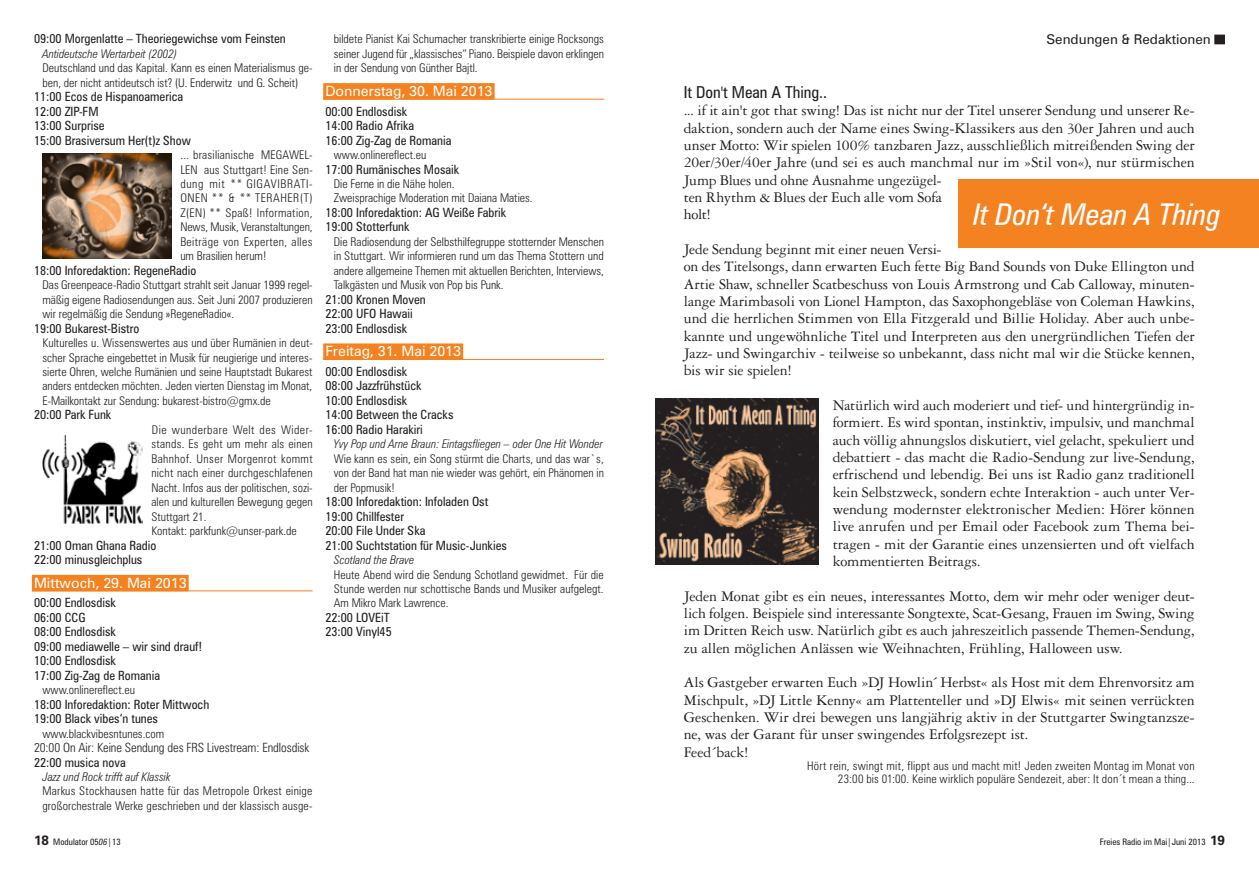
<style>
.page{position:relative;width:1259px;height:872px;background:#fff}
.page>*{position:absolute;margin:0;border:0;box-sizing:border-box;transform-origin:0 0}
.t1{font:italic condensed 30px "Zurich BT";color:#fff}
.t2{font:condensed 16.5px "Zurich BT";color:#231f20}
.t3{font:15.75px/17.2px "Garamond Three";letter-spacing:-.01em;color:#231f20}
.t4{font:14.25px "Zurich BT";color:#fff}
.t5{font:13.5px "Zurich BT";color:#231f20}
.t6{font:condensed 12.75px/14.4px "Zurich BT";color:#231f20}
.t7{font:300 condensed 12.75px "Zurich BT";letter-spacing:-.005em;color:#231f20}
.t8{font:300 condensed 12px/14.4px "Zurich BT";color:#231f20;text-align:justify}
.t9{font:300 condensed 12px/14.4px "Zurich BT";letter-spacing:.02em;color:#231f20}
.t10{font:italic 300 condensed 12px "Zurich BT";color:#231f20}
.t11{font:condensed 9px "Zurich BT";color:#231f20}
.s1{font-weight:700;font-stretch:normal;font-size:13.5px}
.s2{font-style:italic}
</style>
<div class="page">
<div style="left:1214px;top:35px;width:11px;height:9px;background:#231f20"></div>
<div style="left:32px;top:575px;width:157px;height:16px;background:#f58220"></div>
<hr style="left:32px;top:590px;width:281px;height:1px;background:#f58220">
<img style="left:42px;top:154px;width:130px;height:105px">
<img style="left:42px;top:434px;width:101px;height:90px">
<div style="left:323px;top:83px;width:171px;height:17px;background:#f58220"></div>
<hr style="left:323px;top:99px;width:281px;height:1px;background:#f58220">
<div style="left:323px;top:343px;width:140px;height:17px;background:#f58220"></div>
<hr style="left:323px;top:359px;width:281px;height:1px;background:#f58220">
<div style="left:958px;top:180px;width:301px;height:68px;background:#f58220"></div>
<img style="left:655px;top:398px;width:163px;height:167px">
<p class="t6" style="left:34px;top:32px;width:253px">09:00 Morgenlatte – Theoriegewichse vom Feinsten</p>
<p class="t5" style="left:1046px;top:31px;width:166px">Sendungen &amp; Redaktionen</p>
<p class="t10" style="left:42px;top:46px;width:136px">Antideutsche Wertarbeit (2002)</p>
<p class="t8" style="left:42px;top:61px;width:272px">Deutschland und das Kapital. Kann es einen Materialismus ge&shy;ben, der nicht antideutsch ist? (U. Enderwitz und G. Scheit)</p>
<p class="t6" style="left:34px;top:89px;width:158px">11:00 Ecos de Hispanoamerica<br>12:00 ZIP-FM<br>13:00 Surprise<br>15:00 Brasiversum Her(t)z Show</p>
<p class="t8" style="left:180px;top:147px;width:134px">... brasilianische ♒MEGAWEL-LEN♒ aus Stuttgart! Eine Sen&shy;dung mit **♒GIGAVIBRATI-ONEN♒** &amp; **♒TERAHER(T)<br>Z(EN)♒** Spaß! Information, News, Musik, Veranstaltungen, Beiträge von Experten, alles um Brasilien herum!</p>
<p class="t6" style="left:34px;top:263px;width:164px">18:00 Inforedaktion: RegeneRadio</p>
<p class="t8" style="left:42px;top:278px;width:272px">Das Greenpeace-Radio Stuttgart strahlt seit Januar 1999 regel&shy;mäßig eigene Radiosendungen aus. Seit Juni 2007 produzieren wir regelmäßig die Sendung »RegeneRadio«.</p>
<p class="t6" style="left:34px;top:321px;width:107px">19:00 Bukarest-Bistro</p>
<p class="t8" style="left:42px;top:335px;width:272px">Kulturelles u. Wissenswertes aus und über Rumänien in deut&shy;scher Sprache eingebettet in Musik für neugierige und interes&shy;sierte Ohren, welche Rumänien und seine Hauptstadt Bukarest anders entdecken möchten. Jeden vierten Dienstag im Monat, E-Mailkontakt zur Sendung: bukarest-bistro@gmx.de</p>
<p class="t6" style="left:34px;top:407px;width:79px">20:00 Park Funk</p>
<p class="t9" style="left:151px;top:422px;width:163px">Die wunderbare Welt des Wider&shy;stands. Es geht um mehr als einen<br>Bahnhof. Unser Morgenrot kommt nicht nach einer durchgeschlafenen<br>Nacht. Infos aus der politischen, sozi&shy;alen und kulturellen Bewegung gegen<br>Stuttgart 21.<br>Kontakt: parkfunk@unser-park.de</p>
<p class="t6" style="left:34px;top:538px;width:124px">21:00 Oman Ghana Radio<br>22:00 minusgleichplus</p>
<p class="t4" style="left:34px;top:574px;width:154px">Mittwoch, 29. Mai 2013</p>
<p class="t6" style="left:34px;top:595px;width:170px">00:00 Endlosdisk<br>06:00 CCG<br>08:00 Endlosdisk<br>09:00 mediawelle – wir sind drauf!<br>10:00 Endlosdisk<br>17:00 Zig-Zag de Romania</p>
<p class="t8" style="left:42px;top:682px;width:94px">www.onlinereflect.eu</p>
<p class="t6" style="left:34px;top:697px;width:177px">18:00 Inforedaktion: Roter Mittwoch<br>19:00 Black vibes‘n tunes</p>
<p class="t8" style="left:42px;top:726px;width:123px">www.blackvibesntunes.com</p>
<p class="t7" style="left:34px;top:739px;width:277px">20:00 On Air: Keine Sendung des FRS Livestream: Endlosdisk</p>
<p class="t6" style="left:34px;top:754px;width:93px">22:00 musica nova</p>
<p class="t10" style="left:42px;top:769px;width:130px">Jazz und Rock trifft auf Klassik</p>
<p class="t8" style="left:42px;top:784px;width:272px">Markus Stockhausen hatte für das Metropole Orkest einige großorchestrale Werke geschrieben und der klassisch ausge-</p>
<p class="t8" style="left:334px;top:32px;width:272px">bildete Pianist Kai Schumacher transkribierte einige Rocksongs seiner Jugend für „klassisches“ Piano. Beispiele davon erklingen in der Sendung von Günther Bajtl.</p>
<p class="t4" style="left:325px;top:82px;width:169px">Donnerstag, 30. Mai 2013</p>
<p class="t6" style="left:325px;top:104px;width:128px">00:00 Endlosdisk<br>14:00 Radio Afrika<br>16:00 Zig-Zag de Romania</p>
<p class="t8" style="left:334px;top:147px;width:94px">www.onlinereflect.eu</p>
<p class="t6" style="left:325px;top:162px;width:135px">17:00 Rumänisches Mosaik</p>
<p class="t8" style="left:334px;top:176px;width:200px">Die Ferne in die Nähe holen.<br>Zweisprachige Moderation mit Daiana Maties.</p>
<p class="t6" style="left:325px;top:205px;width:182px">18:00 Inforedaktion: AG Weiße Fabrik<br>19:00 Stotterfunk</p>
<p class="t8" style="left:334px;top:234px;width:272px">Die Radiosendung der Selbsthilfegruppe stotternder Menschen in Stuttgart. Wir informieren rund um das Thema Stottern und andere allgemeine Themen mit aktuellen Berichten, Interviews, Talkgästen und Musik von Pop bis Punk.</p>
<p class="t6" style="left:325px;top:292px;width:102px">21:00 Kronen Moven<br>22:00 UFO Hawaii<br>23:00 Endlosdisk</p>
<p class="t4" style="left:325px;top:342px;width:137px">Freitag, 31. Mai 2013</p>
<p class="t6" style="left:325px;top:364px;width:130px">00:00 Endlosdisk<br>08:00 Jazzfrühstück<br>10:00 Endlosdisk<br>14:00 Between the Cracks<br>16:00 Radio Harakiri</p>
<p class="t10" style="left:334px;top:437px;width:271px">Yvy Pop und Arne Braun: Eintagsfliegen – oder One Hit Wonder</p>
<p class="t8" style="left:334px;top:451px;width:271px">Wie kann es sein, ein Song stürmt die Charts, und das war`s, von der Band hat man nie wieder was gehört, ein Phänomen in der Popmusik!</p>
<p class="t6" style="left:325px;top:494px;width:183px">18:00 Inforedaktion: Infoladen Ost<br>19:00 Chillfester<br>20:00 File Under Ska<br>21:00 Suchtstation für Music-Junkies</p>
<p class="t10" style="left:334px;top:552px;width:82px">Scotland the Brave</p>
<p class="t8" style="left:334px;top:567px;width:271px">Heute Abend wird die Sendung Schotland gewidmet. Für die Stunde werden nur schottische Bands und Musiker aufgelegt.<br>Am Mikro Mark Lawrence.</p>
<p class="t6" style="left:325px;top:610px;width:68px">22:00 LOVEiT<br>23:00 Vinyl45</p>
<p class="t2" style="left:684px;top:82px;width:145px">It Don't Mean A Thing..</p>
<p class="t3" style="left:684px;top:102px;width:512px">... if it ain't got that swing! Das ist nicht nur der Titel unserer Sendung und unserer Re&shy;daktion, sondern auch der Name eines Swing-Klassikers aus den 30er Jahren und auch unser Motto: Wir spielen 100% tanzbaren Jazz, ausschließlich mitreißenden Swing der 20er/30er/40er Jahre (und sei es auch manchmal nur im »Stil von«), nur stürmischen Jump Blues und ohne Ausnahme ungezügel-<br>ten Rhythm &amp; Blues der Euch alle vom Sofa<br>holt!</p>
<p class="t3" style="left:684px;top:240px;width:512px">Jede Sendung beginnt mit einer neuen Versi-<br>on des Titelsongs, dann erwarten Euch fette Big Band Sounds von Duke Ellington und Artie Shaw, schneller Scatbeschuss von Louis Armstrong und Cab Calloway, minuten&shy;lange Marimbasoli von Lionel Hampton, das Saxophongebläse von Coleman Hawkins, und die herrlichen Stimmen von Ella Fitzgerald und Billie Holiday. Aber auch unbe&shy;kannte und ungewöhnliche Titel und Interpreten aus den unergründlichen Tiefen der Jazz- und Swingarchiv - teilweise so unbekannt, dass nicht mal wir die Stücke kennen, bis wir sie spielen!</p>
<p class="t3" style="left:832px;top:396px;width:363px;text-align:justify">Natürlich wird auch moderiert und tief- und hintergründig in&shy;formiert. Es wird spontan, instinktiv, impulsiv, und manchmal auch völlig ahnungslos diskutiert, viel gelacht, spekuliert und debattiert - das macht die Radio-Sendung zur live-Sendung, erfrischend und lebendig. Bei uns ist Radio ganz traditionell kein Selbstzweck, sondern echte Interaktion - auch unter Ver&shy;wendung modernster elektronischer Medien: Hörer können live anrufen und per Email oder Facebook zum Thema bei&shy;tragen - mit der Garantie eines unzensierten und oft vielfach kommentierten Beitrags.</p>
<p class="t3" style="left:684px;top:587px;width:512px;text-align:justify">Jeden Monat gibt es ein neues, interessantes Motto, dem wir mehr oder weniger deut&shy;lich folgen. Beispiele sind interessante Songtexte, Scat-Gesang, Frauen im Swing, Swing im Dritten Reich usw. Natürlich gibt es auch jahreszeitlich passende Themen-Sendung, zu allen möglichen Anlässen wie Weihnachten, Frühling, Halloween usw.</p>
<p class="t3" style="left:684px;top:673px;width:512px">Als Gastgeber erwarten Euch »DJ Howlin´ Herbst« als Host mit dem Ehrenvorsitz am Mischpult, »DJ Little Kenny« am Plattenteller und »DJ Elwis« mit seinen verrückten Geschenken. Wir drei bewegen uns langjährig aktiv in der Stuttgarter Swingtanzsze&shy;ne, was der Garant für unser swingendes Erfolgsrezept ist.<br>Feed´back!</p>
<p class="t9" style="left:807px;top:759px;width:389px;line-height:13.2px;text-align:right">Hört rein, swingt mit, flippt aus und macht mit! Jeden zweiten Montag im Monat von<br>23:00 bis 01:00. Keine wirklich populäre Sendezeit, aber: It don´t mean a thing...</p>
<h1 class="t1" style="left:973px;top:196px;width:249px">It Don‘t Mean A Thing</h1>
<p class="t11" style="left:34px;top:836px;width:88px"><span class="s1">18</span> Modulator 05<span class="s2">06</span>|13</p>
<p class="t11" style="left:1100px;top:836px;width:126px">Freies Radio im Mai|Juni 2013 <span class="s1">19</span></p>
</div>
